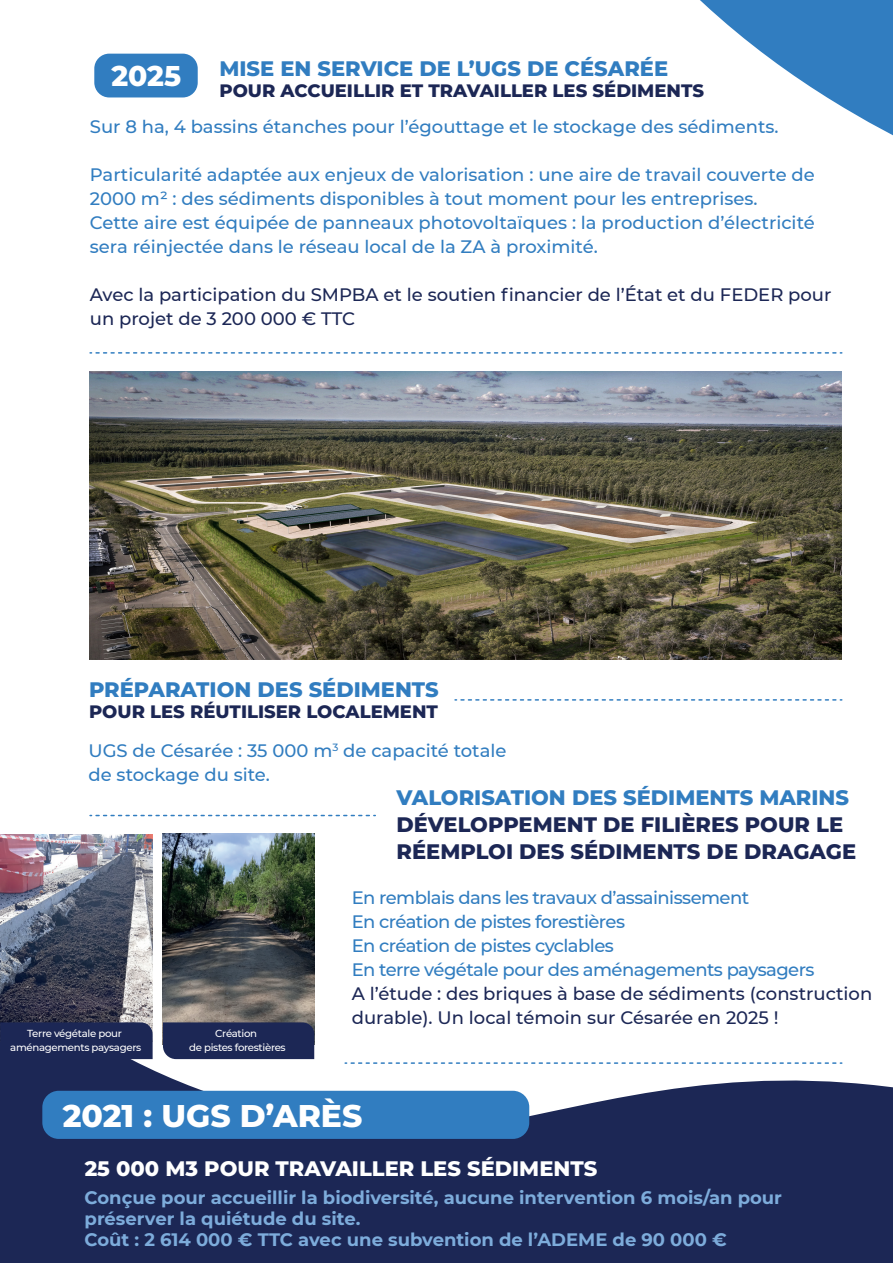
<style>
.page{position:relative;width:893px;height:1263px;background:#fff}
.page>*{position:absolute;margin:0;border:0;box-sizing:border-box;transform-origin:0 0}
.t1{font:800 31.35px "Montserrat";color:#fff}
.t2{font:800 28.65px "Montserrat";color:#fff}
.t3{font:800 21px "Montserrat";color:#317dc0}
.t4{font:800 21px/27px "Montserrat";color:#1c2755}
.t5{font:800 21px "Montserrat";color:#fff}
.t6{font:500 18px/24px "Montserrat";color:#317dc0}
.t7{font:500 18px/24px "Montserrat";color:#1c2755}
.t8{font:700 18px/21px "Montserrat";color:#7dacdb}
.t9{font:500 18px/24px "Montserrat";letter-spacing:-.03em;color:#317dc0}
.t10{font:800 18px "Montserrat";color:#1c2755}
.t11{font:500 10.2px/13.6px "Montserrat";letter-spacing:-.03em;color:#fff;text-align:center}
.s1{font-weight:800;color:#1c2755}
</style>
<div class="page">
<svg style="left:0;top:963px;width:893px;height:300px;fill:#1c2755"></svg>
<svg style="left:700px;top:0;width:193px;height:136px;fill:#317dc0"></svg>
<img style="left:163px;top:834px;width:152px;height:211px">
<div style="left:163px;top:1022px;width:151px;height:37px;background:#1c2755"></div>
<div style="left:94px;top:54px;width:104px;height:43px;background:#317dc0;border-radius:15px"></div>
<div style="left:42px;top:1091px;width:487px;height:48px;background:#317dc0;border-radius:16px"></div>
<img style="left:0;top:834px;width:152px;height:188px">
<svg style="left:90px;top:352px;width:752px;height:2px"></svg>
<svg style="left:90px;top:815px;width:285px;height:1px"></svg>
<svg style="left:345px;top:1062px;width:497px;height:2px"></svg>
<div style="left:0;top:1022px;width:153px;height:37px;background:#1c2755"></div>
<img style="left:89px;top:372px;width:753px;height:288px">
<svg style="left:455px;top:699px;width:387px;height:2px"></svg>
<h2 class="t2" style="left:111px;top:55px;width:71px">2025</h2>
<p class="t3" style="left:219px;top:53px;width:450px">MISE EN SERVICE DE L’UGS DE CÉSARÉE</p>
<p class="t10" style="left:219px;top:77px;width:486px">POUR ACCUEILLIR ET TRAVAILLER LES SÉDIMENTS</p>
<p class="t6" style="left:90px;top:114px;width:690px">Sur 8 ha, 4 bassins étanches pour l’égouttage et le stockage des sédiments.</p>
<p class="t6" style="left:90px;top:162px;width:726px">Particularité adaptée aux enjeux de valorisation : une aire de travail couverte de 2000 m² : des sédiments disponibles à tout moment pour les entreprises.<br>Cette aire est équipée de panneaux photovoltaïques : la production d’électricité sera réinjectée dans le réseau local de la ZA à proximité.</p>
<p class="t7" style="left:90px;top:282px;width:743px">Avec la participation du SMPBA et le soutien financier de l’État et du FEDER pour un projet de 3 200 000 € TTC</p>
<p class="t3" style="left:89px;top:674px;width:351px">PRÉPARATION DES SÉDIMENTS</p>
<p class="t6" style="left:88px;top:692px;width:419px;line-height:38.7px"><span class="s1">POUR LES RÉUTILISER LOCALEMENT<br></span>UGS de Césarée : 35 000 m<sup>3</sup> de capacité totale</p>
<p class="t6" style="left:89px;top:762px;width:183px">de stockage du site.</p>
<p class="t3" style="left:397px;top:782px;width:454px">VALORISATION DES SÉDIMENTS MARINS</p>
<p class="t4" style="left:397px;top:810px;width:461px">DÉVELOPPEMENT DE FILIÈRES POUR LE<br>RÉEMPLOI DES SÉDIMENTS DE DRAGAGE</p>
<p class="t9" style="left:352px;top:884px;width:464px">En remblais dans les travaux d’assainissement<br>En création de pistes forestières<br>En création de pistes cyclables<br>En terre végétale pour des aménagements paysagers</p>
<p class="t7" style="left:352px;top:980px;width:522px">A l’étude : des briques à base de sédiments (construction durable). Un local témoin sur Césarée en 2025 !</p>
<p class="t11" style="left:10px;top:1026px;width:133px">Terre végétale pour aménagements paysagers</p>
<p class="t11" style="left:189px;top:1026px;width:98px">Création<br>de pistes forestières</p>
<h1 class="t1" style="left:63px;top:1092px;width:301px">2021 : UGS D’ARÈS</h1>
<p class="t5" style="left:85px;top:1153px;width:514px">25 000 M3 POUR TRAVAILLER LES SÉDIMENTS</p>
<p class="t8" style="left:85px;top:1186px;width:699px">Conçue pour accueillir la biodiversité, aucune intervention 6 mois/an pour préserver la quiétude du site.<br>Coût : 2 614 000 € TTC avec une subvention de l’ADEME de 90 000 €</p>
</div>
